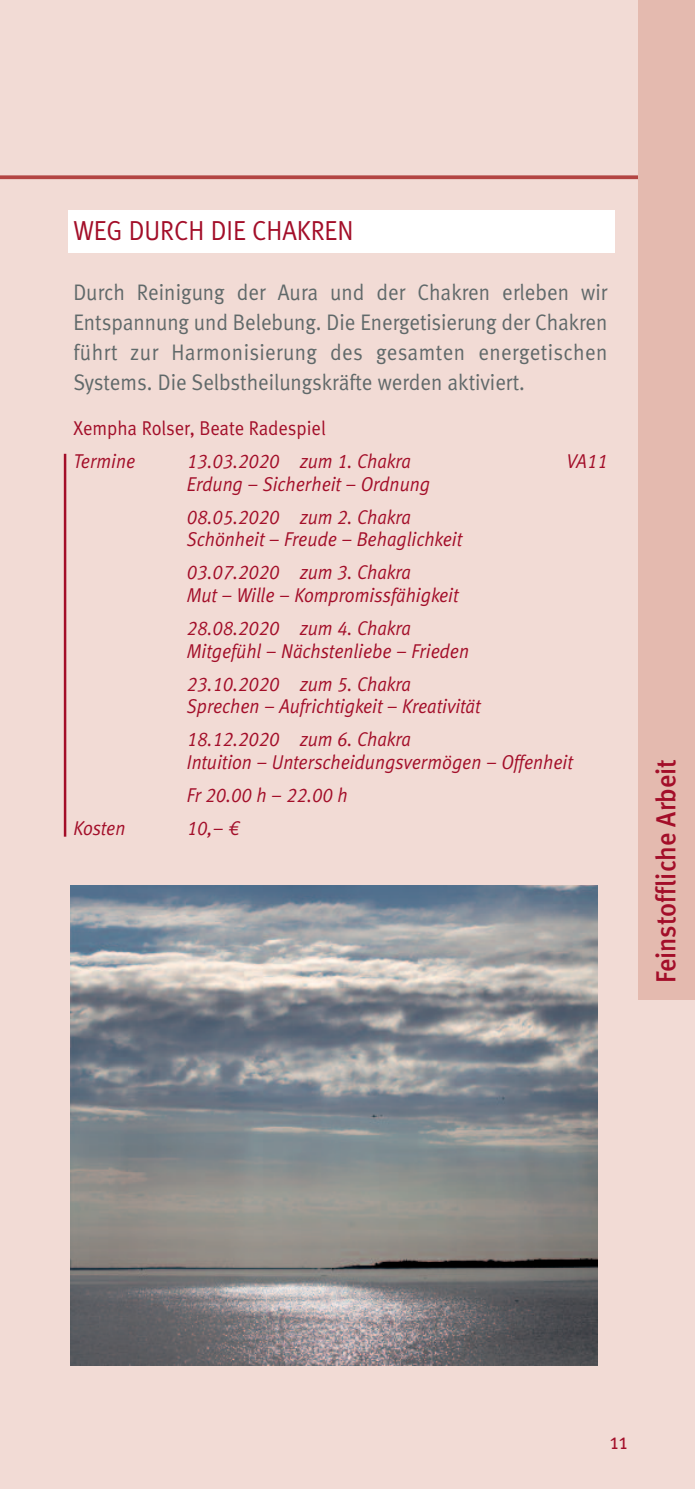
<style>
.page{position:relative;width:695px;height:1489px;background:#fff}
.page>*{position:absolute;margin:0;border:0;box-sizing:border-box;transform-origin:0 0}
.t1{font:500 27.5px "Meta";color:#a30e29;scale:.95 1}
.t2{font:27.5px "Meta Normal";color:#a30e29;scale:.92 1}
.t3{font:22.5px/30px "Meta Normal";color:#60696a;text-align:justify;scale:.92 1}
.t4{font:22.5px "Meta Normal";color:#a30e29;scale:.92 1}
.t5{font:italic 20px/33.2px "Meta Normal LF";color:#a30e29;scale:.92 1}
.t6{font:20px "Meta Normal";letter-spacing:-.005em;color:#a30e29;scale:.92 1}
</style>
<div class="page">
<div style="left:0;top:0;width:694px;height:1488px;background:#f2dbd5"></div>
<svg style="left:0;top:175px;width:638px;height:4px;background:#b85350"></svg>
<div style="left:638px;top:0;width:56px;height:999px;background:#e4baaf"></div>
<div style="left:69px;top:210px;width:545px;height:43px;background:#fff"></div>
<hr style="left:64px;top:454px;width:2px;height:382px;background:#a30e29">
<img style="left:71px;top:885px;width:526px;height:480px">
<h1 class="t2" style="left:73px;top:221px;width:306px">WEG DURCH DIE CHAKREN</h1>
<p class="t3" style="left:73px;top:280px;width:581px">Durch Reinigung der Aura und der Chakren erleben wir Entspannung und Belebung. Die Energetisierung der Chakren führt zur Harmonisierung des gesamten energetischen Systems. Die Selbstheilungskräfte werden aktiviert.</p>
<p class="t6" style="left:73px;top:421px;width:276px">Xempha Rolser, Beate Radespiel</p>
<p class="t5" style="left:73px;top:446px;width:69px">Termine</p>
<p class="t5" style="left:187px;top:446px;width:245px">13.03.2020 zum 1. Chakra</p>
<p class="t5" style="left:566px;top:446px;width:46px">VA11</p>
<p class="t5" style="left:187px;top:469px;width:266px">Erdung – Sicherheit – Ordnung<br>08.05.2020 zum 2. Chakra</p>
<p class="t5" style="left:187px;top:524px;width:300px">Schönheit – Freude – Behaglichkeit<br>03.07.2020 zum 3. Chakra</p>
<p class="t5" style="left:187px;top:580px;width:297px">Mut – Wille – Kompromissfähigkeit<br>28.08.2020 zum 4. Chakra</p>
<p class="t5" style="left:187px;top:635px;width:308px">Mitgefühl – Nächstenliebe – Frieden<br>23.10.2020 zum 5. Chakra</p>
<p class="t5" style="left:187px;top:691px;width:321px">Sprechen – Aufrichtigkeit – Kreativität<br>18.12.2020 zum 6. Chakra</p>
<p class="t5" style="left:187px;top:747px;width:421px">Intuition – Unterscheidungsvermögen – Offenheit<br>Fr 20.00 h – 22.00 h</p>
<p class="t5" style="left:73px;top:813px;width:58px">Kosten</p>
<p class="t5" style="left:187px;top:813px;width:59px">10,– €</p>
<h1 class="t1" style="left:649px;top:983px;width:237px;rotate:-90deg">Feinstoffliche Arbeit</h1>
<p class="t4" style="left:609px;top:1433px;width:21px">11</p>
</div>
